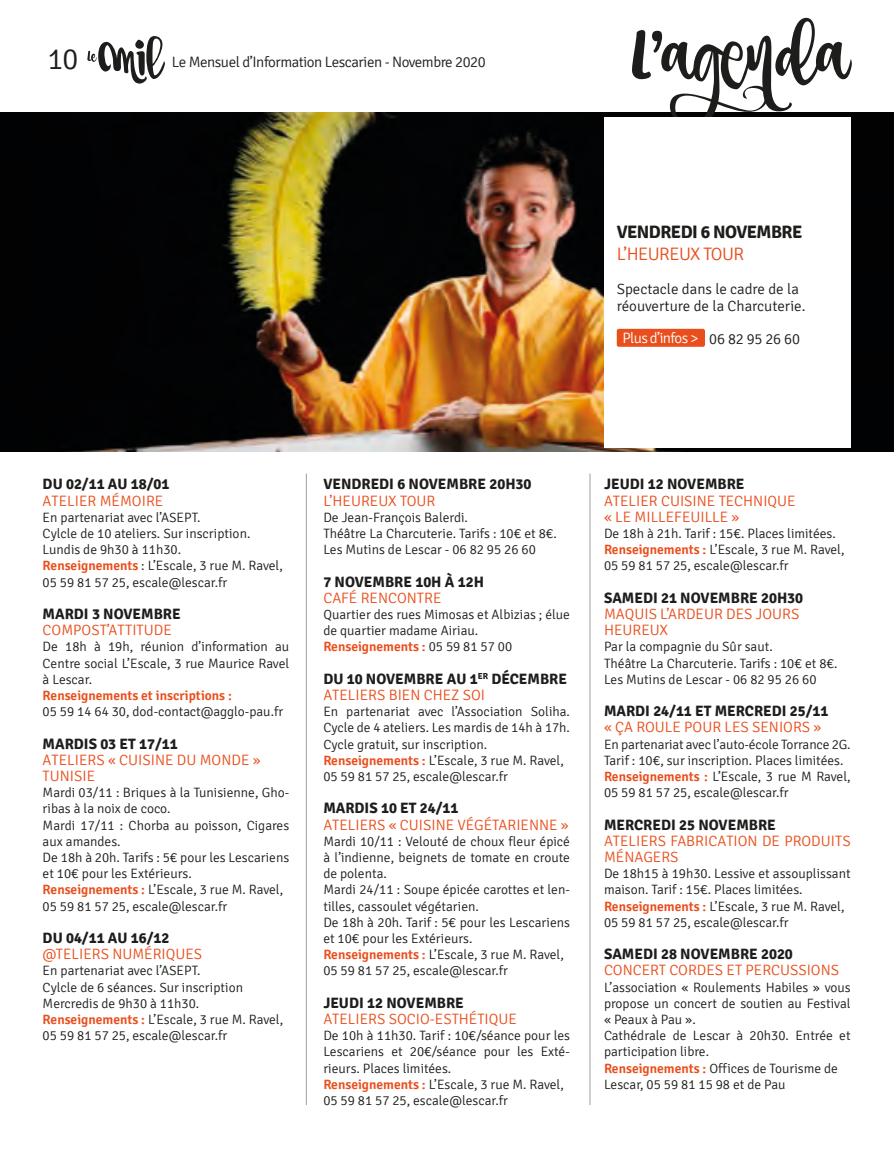
<style>
.page{position:relative;width:894px;height:1149px;background:#fff}
.page>*{position:absolute;margin:0;border:0;box-sizing:border-box;transform-origin:0 0}
.t1{font:87px "Coffe Break Script 1";color:#1d1d1b}
.t2{font:300 30px "Signika";color:#1d1d1b}
.t3{font:700 18px "Signika";letter-spacing:-.03em;color:#1d1d1b}
.t4{font:300 18px "Signika";letter-spacing:-.03em;color:#e94e1c}
.t5{font:300 15px/16.2px "Signika";color:#e94e1c}
.t6{font:700 15px "Signika";color:#1d1d1b}
.t7{font:300 15px "Signika";letter-spacing:-.015em;color:#1d1d1b}
.t8{font:300 15px "Signika";letter-spacing:-.04em;color:#fff}
.t9{font:300 13.5px/16.2px "Signika";color:#1d1d1b}
.t10{font:600 13.5px "Signika";color:#e94e1c}
.s1{font-weight:600;color:#e94e1c}
.s2{font-weight:300;color:#1d1d1b}
</style>
<div class="page">
<img style="left:0;top:113px;width:893px;height:339px">
<hr style="left:306px;top:474px;width:1px;height:631px;background:#9d9d9d">
<hr style="left:590px;top:474px;width:1px;height:631px;background:#9d9d9d">
<div style="left:604px;top:117px;width:247px;height:330px;background:#fff"></div>
<div style="left:617px;top:329px;width:88px;height:18px;background:#e94e1c;border-radius:2px"></div>
<svg style="left:87px;top:36px;width:78px;height:48px"></svg>
<p class="t2" style="left:47px;top:42px;width:32px">10</p>
<p class="t7" style="left:172px;top:53px;width:315px">Le Mensuel d’Information Lescarien - Novembre 2020</p>
<p class="t1" style="left:632px;top:-12px;width:220px">L’AGENDA</p>
<p class="t3" style="left:617px;top:221px;width:187px">VENDREDI 6 NOVEMBRE</p>
<p class="t4" style="left:617px;top:244px;width:129px">L’HEUREUX TOUR</p>
<p class="t7" style="left:617px;top:281px;width:184px">Spectacle dans le cadre de la</p>
<p class="t7" style="left:617px;top:297px;width:190px">réouverture de la Charcuterie.</p>
<p class="t8" style="left:622px;top:330px;width:77px">Plus d’infos &gt;</p>
<p class="t7" style="left:709px;top:330px;width:92px">06 82 95 26 60</p>
<p class="t6" style="left:43px;top:475px;width:128px">DU 02/11 AU 18/01</p>
<p class="t5" style="left:43px;top:493px;width:122px">ATELIER MÉMOIRE</p>
<p class="t9" style="left:43px;top:509px;width:159px">En partenariat avec l’ASEPT.</p>
<p class="t9" style="left:43px;top:526px;width:209px">Cylcle de 10 ateliers. Sur inscription.</p>
<p class="t9" style="left:43px;top:542px;width:140px">Lundis de 9h30 à 11h30.</p>
<p class="t9" style="left:43px;top:558px;width:242px"><span class="s1">Renseignements</span> : L’Escale, 3 rue M. Ravel,<br>05 59 81 57 25, escale@lescar.fr</p>
<p class="t6" style="left:43px;top:605px;width:140px">MARDI 3 NOVEMBRE</p>
<p class="t5" style="left:43px;top:622px;width:131px">COMPOST’ATTITUDE</p>
<p class="t9" style="left:43px;top:639px;width:248px;text-align:justify">De 18h à 19h, réunion d’information au Centre social L’Escale, 3 rue Maurice Ravel à Lescar.</p>
<p class="t10" style="left:43px;top:688px;width:191px">Renseignements et inscriptions :</p>
<p class="t9" style="left:43px;top:704px;width:242px">05 59 14 64 30, dod-contact@agglo-pau.fr</p>
<p class="t6" style="left:43px;top:734px;width:137px">MARDIS 03 ET 17/11</p>
<p class="t5" style="left:43px;top:752px;width:219px">ATELIERS « CUISINE DU MONDE »<br>TUNISIE</p>
<p class="t9" style="left:43px;top:785px;width:248px">Mardi 03/11 : Briques à la Tunisienne, Gho&shy;ribas à la noix de coco.</p>
<p class="t9" style="left:43px;top:817px;width:248px">Mardi 17/11 : Chorba au poisson, Cigares aux amandes.</p>
<p class="t9" style="left:43px;top:850px;width:248px">De 18h à 20h. Tarifs : 5€ pour les Lescariens et 10€ pour les Extérieurs.</p>
<p class="t9" style="left:43px;top:882px;width:242px"><span class="s1">Renseignements :</span> L’Escale, 3 rue M. Ravel,<br>05 59 81 57 25, escale@lescar.fr</p>
<p class="t6" style="left:43px;top:929px;width:128px">DU 04/11 AU 16/12</p>
<p class="t5" style="left:43px;top:946px;width:161px">@TELIERS NUMÉRIQUES</p>
<p class="t9" style="left:43px;top:963px;width:159px">En partenariat avec l’ASEPT.</p>
<p class="t9" style="left:43px;top:979px;width:202px">Cylcle de 6 séances. Sur inscription</p>
<p class="t9" style="left:43px;top:995px;width:158px">Mercredis de 9h30 à 11h30.</p>
<p class="t9" style="left:43px;top:1012px;width:242px"><span class="s1">Renseignements :</span> L’Escale, 3 rue M. Ravel,<br>05 59 81 57 25, escale@lescar.fr</p>
<p class="t6" style="left:323px;top:475px;width:210px">VENDREDI 6 NOVEMBRE 20H30</p>
<p class="t5" style="left:323px;top:493px;width:114px">L’HEUREUX TOUR</p>
<p class="t9" style="left:323px;top:509px;width:146px">De Jean-François Balerdi.</p>
<p class="t9" style="left:323px;top:526px;width:235px">Théâtre La Charcuterie. Tarifs : 10€ et 8€.</p>
<p class="t9" style="left:323px;top:542px;width:214px">Les Mutins de Lescar - 06 82 95 26 60</p>
<p class="t6" style="left:323px;top:572px;width:162px">7 NOVEMBRE 10H À 12H</p>
<p class="t5" style="left:323px;top:590px;width:120px">CAFÉ RENCONTRE</p>
<p class="t9" style="left:323px;top:607px;width:248px">Quartier des rues Mimosas et Albizias ; élue de quartier madame Airiau.</p>
<p class="t10" style="left:323px;top:639px;width:190px">Renseignements : <span class="s2">05 59 81 57 00</span></p>
<p class="t6" style="left:323px;top:670px;width:245px">DU 10 NOVEMBRE AU 1<sup>ER</sup> DÉCEMBRE</p>
<p class="t5" style="left:323px;top:687px;width:163px">ATELIERS BIEN CHEZ SOI</p>
<p class="t9" style="left:323px;top:704px;width:248px">En partenariat avec l’Association Soliha.<br>Cycle de 4 ateliers. Les mardis de 14h à 17h.</p>
<p class="t9" style="left:323px;top:736px;width:165px">Cycle gratuit, sur inscription.</p>
<p class="t9" style="left:323px;top:752px;width:242px"><span class="s1">Renseignements :</span> L’Escale, 3 rue M. Ravel,<br>05 59 81 57 25, escale@lescar.fr</p>
<p class="t6" style="left:323px;top:799px;width:137px">MARDIS 10 ET 24/11</p>
<p class="t5" style="left:323px;top:817px;width:247px">ATELIERS « CUISINE VÉGÉTARIENNE »</p>
<p class="t9" style="left:323px;top:833px;width:248px;text-align:justify">Mardi 10/11 : Velouté de choux fleur épicé à l’indienne, beignets de tomate en croute de polenta.</p>
<p class="t9" style="left:323px;top:882px;width:248px">Mardi 24/11 : Soupe épicée carottes et len&shy;tilles, cassoulet végétarien.</p>
<p class="t9" style="left:323px;top:914px;width:248px">De 18h à 20h. Tarif : 5€ pour les Lescariens et 10€ pour les Extérieurs.</p>
<p class="t9" style="left:323px;top:947px;width:242px"><span class="s1">Renseignements :</span> L’Escale, 3 rue M. Ravel,<br>05 59 81 57 25, escale@lescar.fr</p>
<p class="t6" style="left:323px;top:994px;width:142px">JEUDI 12 NOVEMBRE</p>
<p class="t5" style="left:323px;top:1011px;width:195px">ATELIERS SOCIO-ESTHÉTIQUE</p>
<p class="t9" style="left:323px;top:1028px;width:248px;text-align:justify">De 10h à 11h30. Tarif : 10€/séance pour les Lescariens et 20€/séance pour les Exté&shy;rieurs. Places limitées.</p>
<p class="t9" style="left:323px;top:1076px;width:242px"><span class="s1">Renseignements :</span> L’Escale, 3 rue M. Ravel,<br>05 59 81 57 25, escale@lescar.fr</p>
<p class="t6" style="left:604px;top:475px;width:142px">JEUDI 12 NOVEMBRE</p>
<p class="t5" style="left:604px;top:493px;width:193px">ATELIER CUISINE TECHNIQUE « LE MILLEFEUILLE »</p>
<p class="t9" style="left:604px;top:526px;width:233px">De 18h à 21h. Tarif : 15€. Places limitées.</p>
<p class="t9" style="left:604px;top:542px;width:242px"><span class="s1">Renseignements :</span> L’Escale, 3 rue M. Ravel,<br>05 59 81 57 25, escale@lescar.fr</p>
<p class="t6" style="left:604px;top:589px;width:201px">SAMEDI 21 NOVEMBRE 20H30</p>
<p class="t5" style="left:604px;top:606px;width:197px">MAQUIS L’ARDEUR DES JOURS<br>HEUREUX</p>
<p class="t9" style="left:604px;top:639px;width:170px">Par la compagnie du Sûr saut.</p>
<p class="t9" style="left:604px;top:655px;width:235px">Théâtre La Charcuterie. Tarifs : 10€ et 8€.</p>
<p class="t9" style="left:604px;top:671px;width:214px">Les Mutins de Lescar - 06 82 95 26 60</p>
<p class="t6" style="left:604px;top:702px;width:226px">MARDI 24/11 ET MERCREDI 25/11</p>
<p class="t5" style="left:604px;top:720px;width:219px">« ÇA ROULE POUR LES SENIORS »</p>
<p class="t9" style="left:604px;top:736px;width:248px">En partenariat avec l’auto-école Torrance 2G.</p>
<p class="t9" style="left:604px;top:752px;width:241px">Tarif : 10€, sur inscription. Places limitées.</p>
<p class="t9" style="left:604px;top:769px;width:248px"><span class="s1">Renseignements :</span> L’Escale, 3 rue M Ravel,<br>05 59 81 57 25, escale@lescar.fr</p>
<p class="t6" style="left:604px;top:815px;width:173px">MERCREDI 25 NOVEMBRE</p>
<p class="t5" style="left:604px;top:833px;width:248px">ATELIERS FABRICATION DE PRODUITS<br>MÉNAGERS</p>
<p class="t9" style="left:604px;top:866px;width:248px">De 18h15 à 19h30. Lessive et assouplissant maison. Tarif : 15€. Places limitées.</p>
<p class="t9" style="left:604px;top:898px;width:242px"><span class="s1">Renseignements :</span> L’Escale, 3 rue M. Ravel,<br>05 59 81 57 25, escale@lescar.fr</p>
<p class="t6" style="left:604px;top:945px;width:190px">SAMEDI 28 NOVEMBRE 2020</p>
<p class="t5" style="left:604px;top:963px;width:237px">CONCERT CORDES ET PERCUSSIONS</p>
<p class="t9" style="left:604px;top:979px;width:248px;text-align:justify">L’association « Roulements Habiles » vous propose un concert de soutien au Festival « Peaux à Pau ».</p>
<p class="t9" style="left:604px;top:1028px;width:248px">Cathédrale de Lescar à 20h30. Entrée et participation libre.</p>
<p class="t9" style="left:604px;top:1060px;width:235px"><span class="s1">Renseignements :</span> Offices de Tourisme de<br>Lescar, 05 59 81 15 98 et de Pau</p>
</div>
